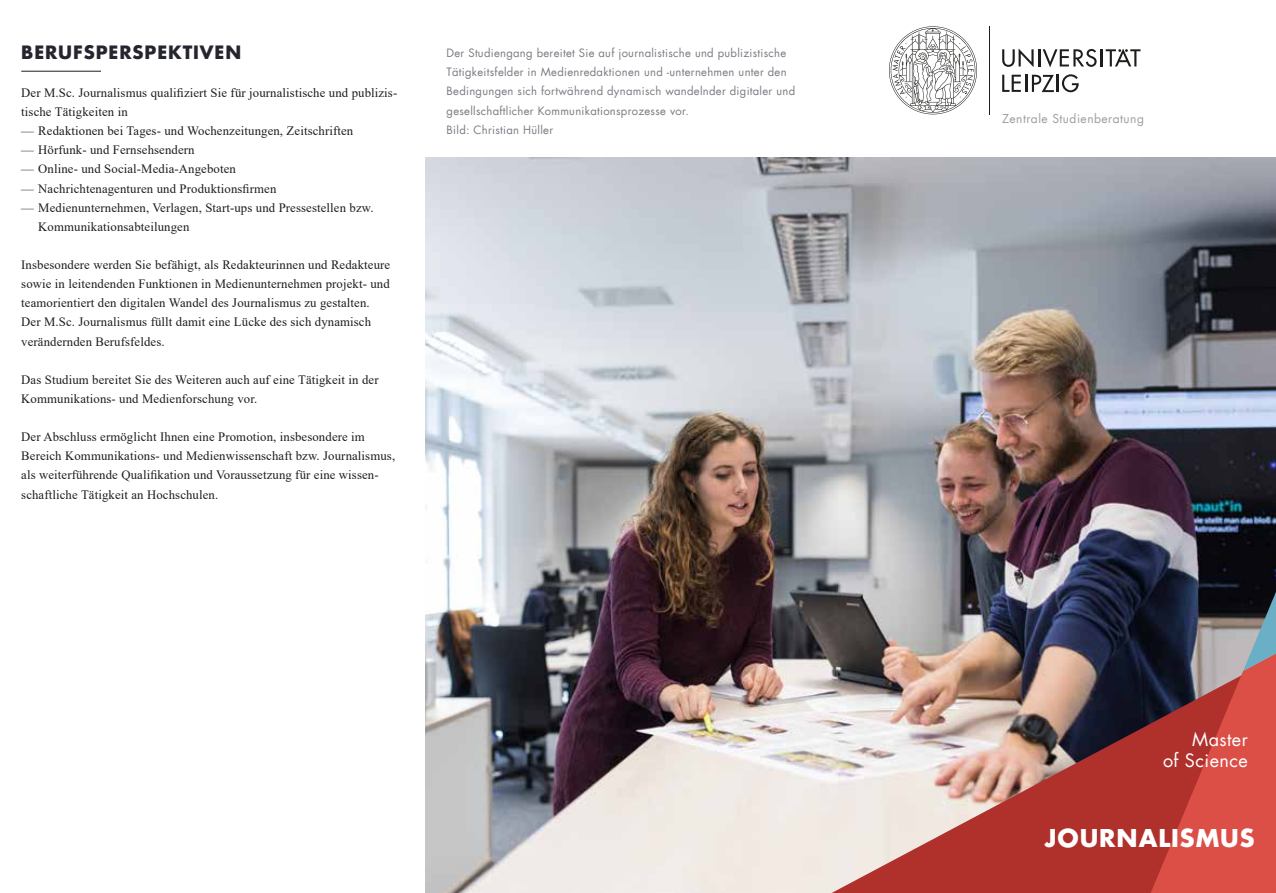
<style>
.page{position:relative;width:1276px;height:893px;background:#fff}
.page>*{position:absolute;margin:0;border:0;box-sizing:border-box;transform-origin:0 0}
.t1{font:700 24px "Futura";letter-spacing:.04em;color:#fff}
.t2{font:700 18px "Futura";letter-spacing:.05em;color:#24252f}
.t3{font:18px/21px "Futura";letter-spacing:.025em;color:#fff;text-align:right}
.t4{font:12.75px/19.2px "Times New Roman";letter-spacing:.01em;color:#1d1d1b}
.t5{font:12px "Futura";letter-spacing:.04em;color:#9d9d9d}
.t6{font:11.25px/19.2px "Futura";letter-spacing:.025em;color:#7d7a83}
</style>
<div class="page">
<img style="left:425px;top:157px;width:851px;height:736px">
<img style="left:831px;top:657px;width:319px;height:236px">
<svg style="left:1150px;top:592px;width:126px;height:301px;background:#a14847"></svg>
<svg style="left:1002px;top:48px;width:138px;height:19px"></svg>
<svg style="left:1062px;top:74px;width:16px;height:18px"></svg>
<hr style="left:1056px;top:75px;width:3px;height:17px;background:#1d1d1b">
<svg style="left:1002px;top:75px;width:52px;height:17px"></svg>
<hr style="left:989px;top:26px;width:1px;height:88px;background:#1d1d1b">
<svg style="left:889px;top:26px;width:88px;height:88px"></svg>
<hr style="left:21px;top:71px;width:80px;height:1px;background:#1d1d1b">
<h2 class="t2" style="left:21px;top:40px;width:221px">BERUFSPERSPEKTIVEN</h2>
<p class="t4" style="left:21px;top:83px;width:377px">Der M.Sc. Journalismus qualifiziert Sie für journalistische und publizis&shy;tische Tätigkeiten in</p>
<p class="t4" style="left:21px;top:121px;width:333px">— Redaktionen bei Tages- und Wochenzeitungen, Zeitschriften</p>
<p class="t4" style="left:21px;top:140px;width:175px">— Hörfunk- und Fernsehsendern</p>
<p class="t4" style="left:21px;top:159px;width:216px">— Online- und Social-Media-Angeboten</p>
<p class="t4" style="left:21px;top:178px;width:257px">— Nachrichtenagenturen und Produktionsfirmen</p>
<p class="t4" style="left:38px;top:197px;width:337px;text-indent:-17px">— Medienunternehmen, Verlagen, Start-ups und Pressestellen bzw.<br>Kommunikationsabteilungen</p>
<p class="t4" style="left:21px;top:255px;width:370px">Insbesondere werden Sie befähigt, als Redakteurinnen und Redakteure sowie in leitendenden Funktionen in Medienunternehmen projekt- und teamorientiert den digitalen Wandel des Journalismus zu gestalten.<br>Der M.Sc. Journalismus füllt damit eine Lücke des sich dynamisch verändernden Berufsfeldes.</p>
<p class="t4" style="left:21px;top:369px;width:359px">Das Studium bereitet Sie des Weiteren auch auf eine Tätigkeit in der<br>Kommunikations- und Medienforschung vor.</p>
<p class="t4" style="left:21px;top:427px;width:375px">Der Abschluss ermöglicht Ihnen eine Promotion, insbesondere im Bereich Kommunikations- und Medienwissenschaft bzw. Journalismus, als weiterführende Qualifikation und Voraussetzung für eine wissen&shy;schaftliche Tätigkeit an Hochschulen.</p>
<p class="t6" style="left:446px;top:44px;width:350px">Der Studiengang bereitet Sie auf journalistische und publizistische Tätigkeitsfelder in Medienredaktionen und -unternehmen unter den Bedingungen sich fortwährend dynamisch wandelnder digitaler und gesellschaftlicher Kommunikationsprozesse vor.<br>Bild: Christian Hüller</p>
<p class="t5" style="left:1002px;top:111px;width:143px">Zentrale Studienberatung</p>
<h2 class="t3" style="left:1163px;top:729px;width:86px">Master<br>of Science</h2>
<h1 class="t1" style="left:1044px;top:822px;width:211px">JOURNALISMUS</h1>
</div>
